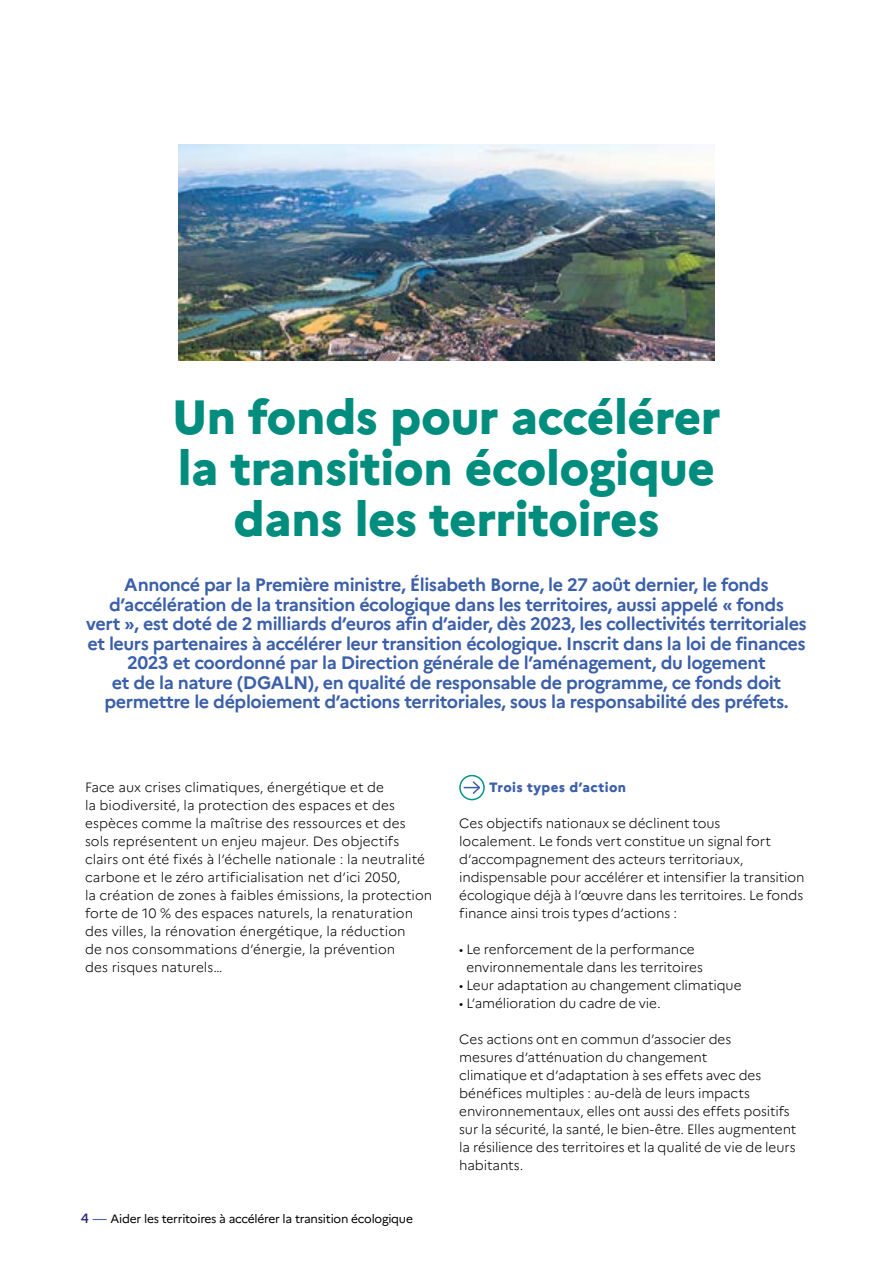
<style>
.page{position:relative;width:893px;height:1263px;background:#fff}
.page>*{position:absolute;margin:0;border:0;box-sizing:border-box;transform-origin:0 0}
.t1{font:800 48px/51px "Marianne";letter-spacing:-.01em;color:#008d7e;text-align:center}
.t2{font:700 18px/19.5px "Marianne";letter-spacing:-.025em;color:#3b5fa9;text-align:center}
.t3{font:300 13.5px/18px "Marianne";letter-spacing:-.005em;color:#000}
.t4{font:800 13.5px "Marianne";letter-spacing:.03em;color:#3b5fa9}
.t5{font:12px "Marianne";letter-spacing:-.02em;color:#000}
.s1{font-weight:500;font-size:13.5px;color:#292574}
.s2{font-size:13.5px;color:#3b5fa9}
</style>
<div class="page">
<svg style="left:464px;top:780px;width:18px;height:15px"></svg>
<div style="left:459px;top:775px;width:26px;height:25px;border:2px solid #00968a;border-radius:50%"></div>
<img style="left:179px;top:144px;width:535px;height:216px">
<h1 class="t1" style="left:172px;top:391px;width:550px">Un fonds pour accélérer la transition écologique dans les territoires</h1>
<p class="t2" style="left:86px;top:575px;width:722px">Annoncé par la Première ministre, Élisabeth Borne, le 27 août dernier, le fonds d’accélération de la transition écologique dans les territoires, aussi appelé « fonds<br>vert », est doté de 2 milliards d’euros afin d’aider, dès 2023, les collectivités territoriales et leurs partenaires à accélérer leur transition écologique. Inscrit dans la loi de finances 2023 et coordonné par la Direction générale de l’aménagement, du logement<br>et de la nature (DGALN), en qualité de responsable de programme, ce fonds doit permettre le déploiement d’actions territoriales, sous la responsabilité des préfets.</p>
<p class="t3" style="left:85px;top:778px;width:349px">Face aux crises climatiques, énergétique et de<br>la biodiversité, la protection des espaces et des espèces comme la maîtrise des ressources et des sols représentent un enjeu majeur. Des objectifs clairs ont été fixés à l’échelle nationale : la neutralité carbone et le zéro artificialisation net d’ici 2050,<br>la création de zones à faibles émissions, la protection forte de 10 % des espaces naturels, la renaturation des villes, la rénovation énergétique, la réduction<br>de nos consommations d’énergie, la prévention<br>des risques naturels…</p>
<p class="t4" style="left:489px;top:779px;width:138px">Trois types d’action</p>
<p class="t3" style="left:459px;top:814px;width:347px">Ces objectifs nationaux se déclinent tous<br>localement. Le fonds vert constitue un signal fort d’accompagnement des acteurs territoriaux, indispensable pour accélérer et intensifier la transition écologique déjà à l’œuvre dans les territoires. Le fonds finance ainsi trois types d’actions :</p>
<p class="t3" style="left:466px;top:940px;width:238px;text-indent:-7px">• Le renforcement de la performance environnementale dans les territoires</p>
<p class="t3" style="left:459px;top:976px;width:284px">• Leur adaptation au changement climatique</p>
<p class="t3" style="left:459px;top:994px;width:203px">• L’amélioration du cadre de vie.</p>
<p class="t3" style="left:459px;top:1030px;width:339px">Ces actions ont en commun d’associer des<br>mesures d’atténuation du changement<br>climatique et d’adaptation à ses effets avec des bénéfices multiples : au-delà de leurs impacts environnementaux, elles ont aussi des effets positifs sur la sécurité, la santé, le bien-être. Elles augmentent la résilience des territoires et la qualité de vie de leurs habitants.</p>
<p class="t5" style="left:81px;top:1211px;width:334px"><span class="s1">4</span> <span class="s2">—</span> Aider les territoires à accélérer la transition écologique</p>
</div>
